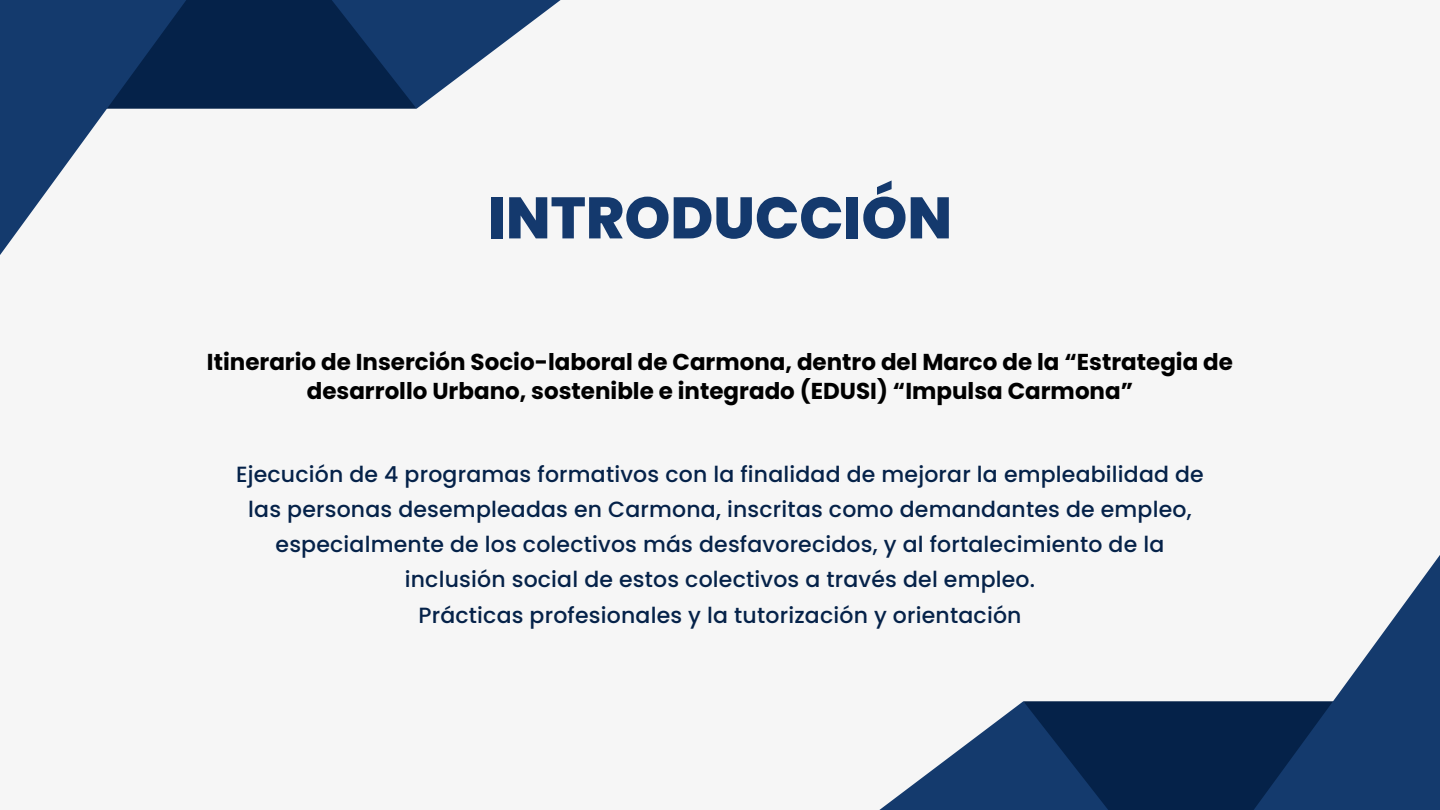
<style>
.page{position:relative;width:1440px;height:810px;background:#f6f6f6}
.page>*{position:absolute;margin:0;border:0;box-sizing:border-box;transform-origin:0 0}
.t1{font:800 58.4px "Poppins";color:#14396d}
.t2{font:700 23px/29.2px "Poppins";color:#000;text-align:center}
.t3{font:500 22px/35.2px "Poppins";letter-spacing:.01em;color:#052249;text-align:center}
</style>
<div class="page">
<svg style="left:417px;top:0;width:144px;height:109px"></svg>
<svg style="left:257px;top:0;width:160px;height:109px;fill:#052249"></svg>
<svg style="left:0;top:0;width:257px;height:255px"></svg>
<svg style="left:879px;top:701px;width:144px;height:109px"></svg>
<svg style="left:1023px;top:701px;width:160px;height:109px;fill:#052249"></svg>
<svg style="left:1183px;top:555px;width:257px;height:255px"></svg>
<h1 class="t1" style="left:488px;top:177px;width:466px">INTRODUCCIÓN</h1>
<p class="t2" style="left:207px;top:347px;width:1028px">Itinerario de Inserción Socio-laboral de Carmona, dentro del Marco de la “Estrategia de desarrollo Urbano, sostenible e integrado (EDUSI) “Impulsa Carmona”</p>
<p class="t3" style="left:236px;top:456px;width:969px">Ejecución de 4 programas formativos con la finalidad de mejorar la empleabilidad de las personas desempleadas en Carmona, inscritas como demandantes de empleo, especialmente de los colectivos más desfavorecidos, y al fortalecimiento de la inclusión social de estos colectivos a través del empleo.</p>
<p class="t3" style="left:418px;top:597px;width:605px">Prácticas profesionales y la tutorización y orientación</p>
</div>
